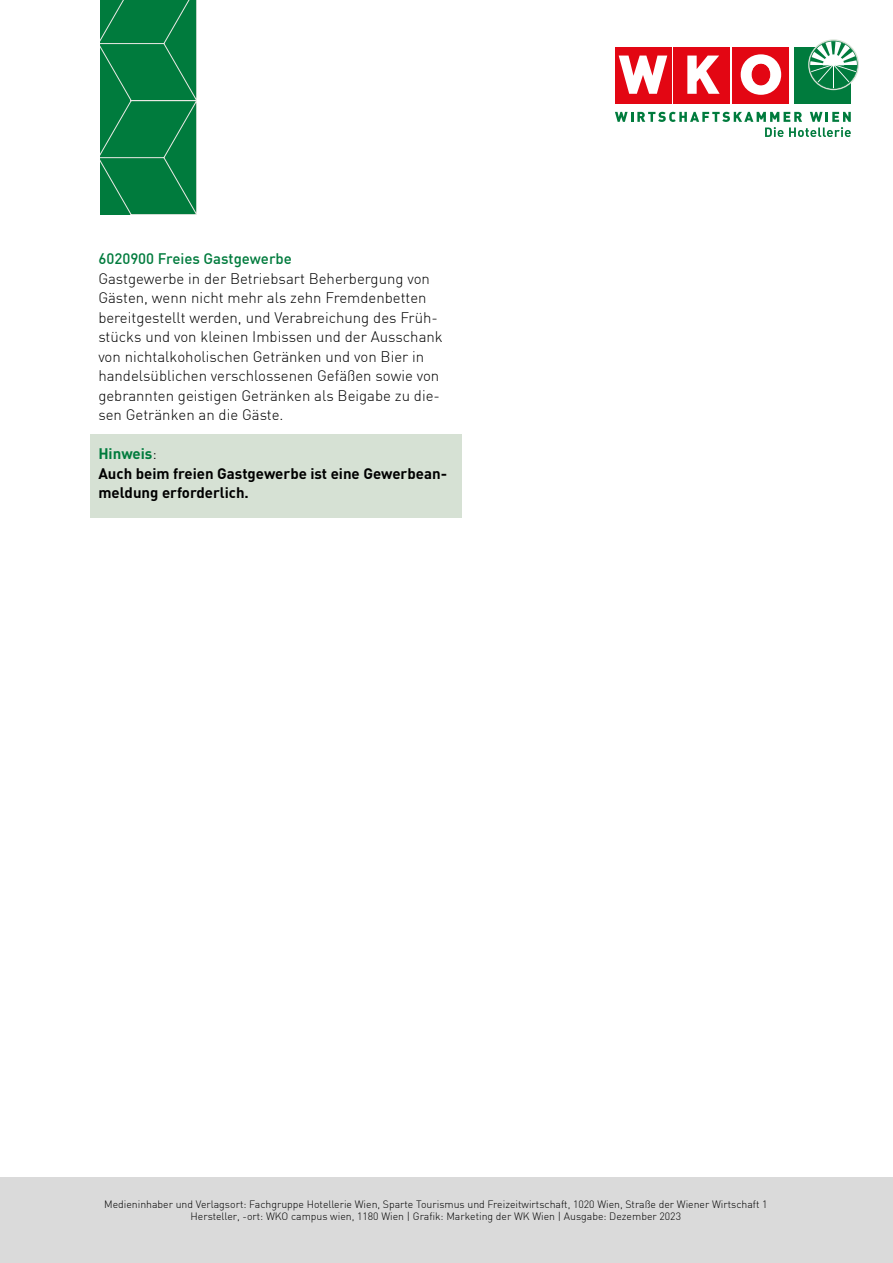
<style>
.page{position:relative;width:893px;height:1263px;background:#fff}
.page>*{position:absolute;margin:0;border:0;box-sizing:border-box;transform-origin:0 0}
.t1{font:300 15px/19.5px "DIN";color:#000}
.t2{font:700 15px/19.5px "DIN";color:#000}
.t3{font:500 15px "DIN";color:#007b3d}
.t4{font:300 10.5px/12.6px "DIN";color:#000;text-align:center}
.s1{color:#007b3d}
.s2{font-weight:300}
</style>
<div class="page">
<div style="left:90px;top:434px;width:372px;height:83px;background:#d6e1d4"></div>
<svg style="left:100px;top:0;width:97px;height:215px;background:#0a7f44"></svg>
<div style="left:0;top:1178px;width:893px;height:85px;background:#dadada"></div>
<div style="left:794px;top:47px;width:57px;height:56px;background:#007b3d"></div>
<div style="left:733px;top:47px;width:56px;height:56px;background:#e30613"></div>
<div style="left:674px;top:47px;width:56px;height:56px;background:#e30613"></div>
<svg style="left:687px;top:56px;width:33px;height:38px"></svg>
<div style="left:615px;top:47px;width:56px;height:56px;background:#e30613"></div>
<svg style="left:619px;top:56px;width:48px;height:38px"></svg>
<svg style="left:741px;top:54px;width:40px;height:41px"></svg>
<svg style="left:808px;top:39px;width:51px;height:51px"></svg>
<svg style="left:615px;top:112px;width:236px;height:25px"></svg>
<p class="t3" style="left:98px;top:249px;width:195px">6020900 Freies Gastgewerbe</p>
<p class="t1" style="left:98px;top:268px;width:346px">Gastgewerbe in der Betriebsart Beherbergung von Gästen, wenn nicht mehr als zehn Fremdenbetten bereitgestellt werden, und Verabreichung des Früh&shy;stücks und von kleinen Imbissen und der Ausschank von nichtalkoholischen Getränken und von Bier in handelsüblichen verschlossenen Gefäßen sowie von gebrannten geistigen Getränken als Beigabe zu die&shy;sen Getränken an die Gäste.</p>
<p class="t2" style="left:98px;top:443px;width:350px"><span class="s1">Hinweis</span><span class="s2">:<br></span>Auch beim freien Gastgewerbe ist eine Gewerbean&shy;meldung erforderlich.</p>
<p class="t4" style="left:104px;top:1198px;width:665px">Medieninhaber und Verlagsort: Fachgruppe Hotellerie Wien, Sparte Tourismus und Freizeitwirtschaft, 1020 Wien, Straße der Wiener Wirtschaft 1<br>Hersteller, -ort: WKO campus wien, 1180 Wien | Grafik: Marketing der WK Wien | Ausgabe: Dezember 2023</p>
</div>
